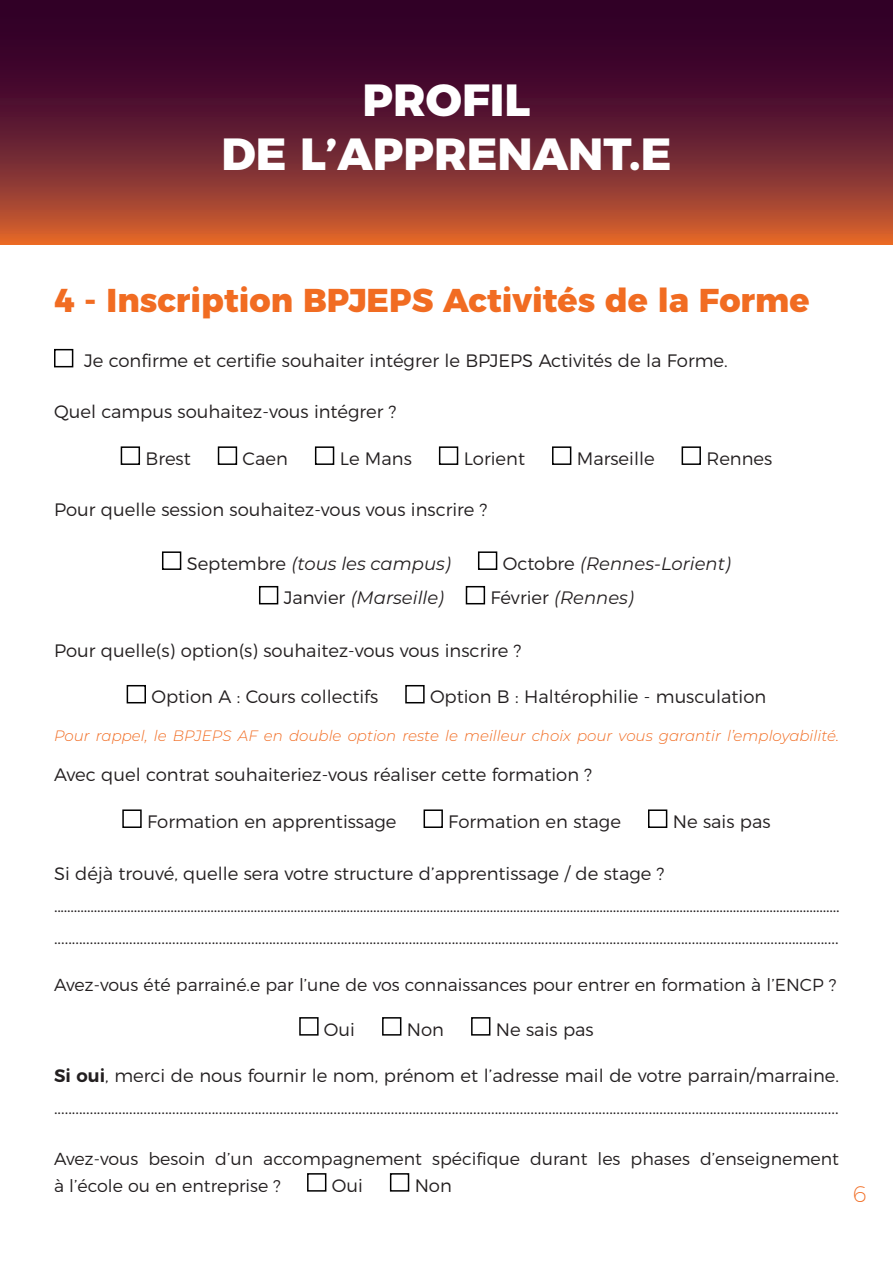
<style>
.page{position:relative;width:893px;height:1263px;background:#fff}
.page>*{position:absolute;margin:0;border:0;box-sizing:border-box;transform-origin:0 0}
.t1{font:800 45px/54px "Montserrat";color:#fff;text-align:center}
.t2{font:800 33px "Montserrat";color:#f16c22}
.t3{font:200 22.5px "Montserrat";color:#f16c22}
.t4{font:300 18px/31.5px "Montserrat";color:#231f20}
.t5{font:italic 18px "Montserrat";color:#231f20}
.t6{font:300 17.4px/27px "Montserrat";color:#231f20}
.t7{font:italic 300 15px "Montserrat";color:#f16c22}
.s1{font-weight:300;font-style:normal}
.s2{font-weight:600}
</style>
<div class="page">
<svg style="left:0;top:0;width:893px;height:244px;background:#69212e"></svg>
<div style="left:54px;top:349px;width:19px;height:18px;border:2px solid #000"></div>
<div style="left:121px;top:446px;width:19px;height:19px;border:2px solid #000"></div>
<div style="left:218px;top:446px;width:19px;height:19px;border:2px solid #000"></div>
<div style="left:315px;top:446px;width:19px;height:19px;border:2px solid #000"></div>
<div style="left:439px;top:446px;width:19px;height:19px;border:2px solid #000"></div>
<div style="left:552px;top:446px;width:19px;height:19px;border:2px solid #000"></div>
<div style="left:682px;top:446px;width:19px;height:19px;border:2px solid #000"></div>
<div style="left:162px;top:551px;width:19px;height:19px;border:2px solid #000"></div>
<div style="left:478px;top:551px;width:19px;height:19px;border:2px solid #000"></div>
<div style="left:259px;top:586px;width:19px;height:18px;border:2px solid #000"></div>
<div style="left:466px;top:586px;width:19px;height:18px;border:2px solid #000"></div>
<div style="left:127px;top:685px;width:19px;height:18px;border:2px solid #000"></div>
<div style="left:405px;top:685px;width:20px;height:18px;border:2px solid #000"></div>
<div style="left:122px;top:809px;width:20px;height:19px;border:2px solid #000"></div>
<div style="left:424px;top:809px;width:19px;height:19px;border:2px solid #000"></div>
<div style="left:648px;top:809px;width:19px;height:19px;border:2px solid #000"></div>
<div style="left:299px;top:1017px;width:20px;height:18px;border:2px solid #000"></div>
<div style="left:382px;top:1017px;width:19px;height:18px;border:2px solid #000"></div>
<div style="left:471px;top:1017px;width:19px;height:18px;border:2px solid #000"></div>
<div style="left:307px;top:1173px;width:19px;height:18px;border:2px solid #000"></div>
<div style="left:390px;top:1173px;width:19px;height:18px;border:2px solid #000"></div>
<h1 class="t1" style="left:222px;top:69px;width:451px">PROFIL<br>DE L’APPRENANT.E</h1>
<h2 class="t2" style="left:54px;top:273px;width:757px">4 - Inscription BPJEPS Activités de la Forme</h2>
<p class="t4" style="left:84px;top:344px;width:645px">Je confirme et certifie souhaiter intégrer le BPJEPS Activités de la Forme.</p>
<p class="t4" style="left:54px;top:395px;width:344px">Quel campus souhaitez-vous intégrer ?</p>
<p class="t4" style="left:145px;top:441px;width:47px">Brest</p>
<p class="t4" style="left:243px;top:441px;width:47px">Caen</p>
<p class="t4" style="left:340px;top:441px;width:74px">Le Mans</p>
<p class="t4" style="left:464px;top:441px;width:63px">Lorient</p>
<p class="t4" style="left:577px;top:441px;width:79px">Marseille</p>
<p class="t4" style="left:706px;top:441px;width:67px">Rennes</p>
<p class="t4" style="left:54px;top:492px;width:435px">Pour quelle session souhaitez-vous vous inscrire ?</p>
<p class="t5" style="left:187px;top:551px;width:266px"><span class="s1">Septembre</span> (tous les campus)</p>
<p class="t5" style="left:503px;top:551px;width:230px"><span class="s1">Octobre</span> (Rennes-Lorient)</p>
<p class="t5" style="left:284px;top:586px;width:162px"><span class="s1">Janvier</span> (Marseille)</p>
<p class="t5" style="left:490px;top:586px;width:145px"><span class="s1">Février</span> (Rennes)</p>
<p class="t4" style="left:54px;top:633px;width:469px">Pour quelle(s) option(s) souhaitez-vous vous inscrire ?</p>
<p class="t4" style="left:151px;top:680px;width:228px">Option A : Cours collectifs</p>
<p class="t4" style="left:430px;top:680px;width:338px">Option B : Haltérophilie - musculation</p>
<p class="t7" style="left:54px;top:725px;width:786px">Pour rappel, le BPJEPS AF en double option reste le meilleur choix pour vous garantir l’employabilité.</p>
<p class="t4" style="left:54px;top:758px;width:540px">Avec quel contrat souhaiteriez-vous réaliser cette formation ?</p>
<p class="t4" style="left:147px;top:804px;width:251px">Formation en apprentissage</p>
<p class="t4" style="left:448px;top:804px;width:174px">Formation en stage</p>
<p class="t4" style="left:673px;top:804px;width:99px">Ne sais pas</p>
<p class="t4" style="left:54px;top:857px;width:787px">Si déjà trouvé, quelle sera votre structure d’apprentissage / de stage ? ............................................................................................................................................................................................................................................ ...........................................................................................................................................................................................................................</p>
<p class="t6" style="left:54px;top:969px;width:784px">Avez-vous été parrainé.e par l’une de vos connaissances pour entrer en formation à l’ENCP ?</p>
<p class="t4" style="left:324px;top:1012px;width:33px">Oui</p>
<p class="t4" style="left:407px;top:1012px;width:39px">Non</p>
<p class="t4" style="left:496px;top:1012px;width:99px">Ne sais pas</p>
<p class="t4" style="left:54px;top:1058px;width:786px"><span class="s2">Si oui</span>, merci de nous fournir le nom, prénom et l’adresse mail de votre parrain/marraine. ...........................................................................................................................................................................................................................</p>
<p class="t6" style="left:54px;top:1143px;width:786px">Avez-vous besoin d’un accompagnement spécifique durant les phases d’enseignement à l’école ou en entreprise ?</p>
<p class="t4" style="left:332px;top:1168px;width:33px">Oui</p>
<p class="t4" style="left:415px;top:1168px;width:39px">Non</p>
<p class="t3" style="left:853px;top:1177px;width:15px">6</p>
</div>
